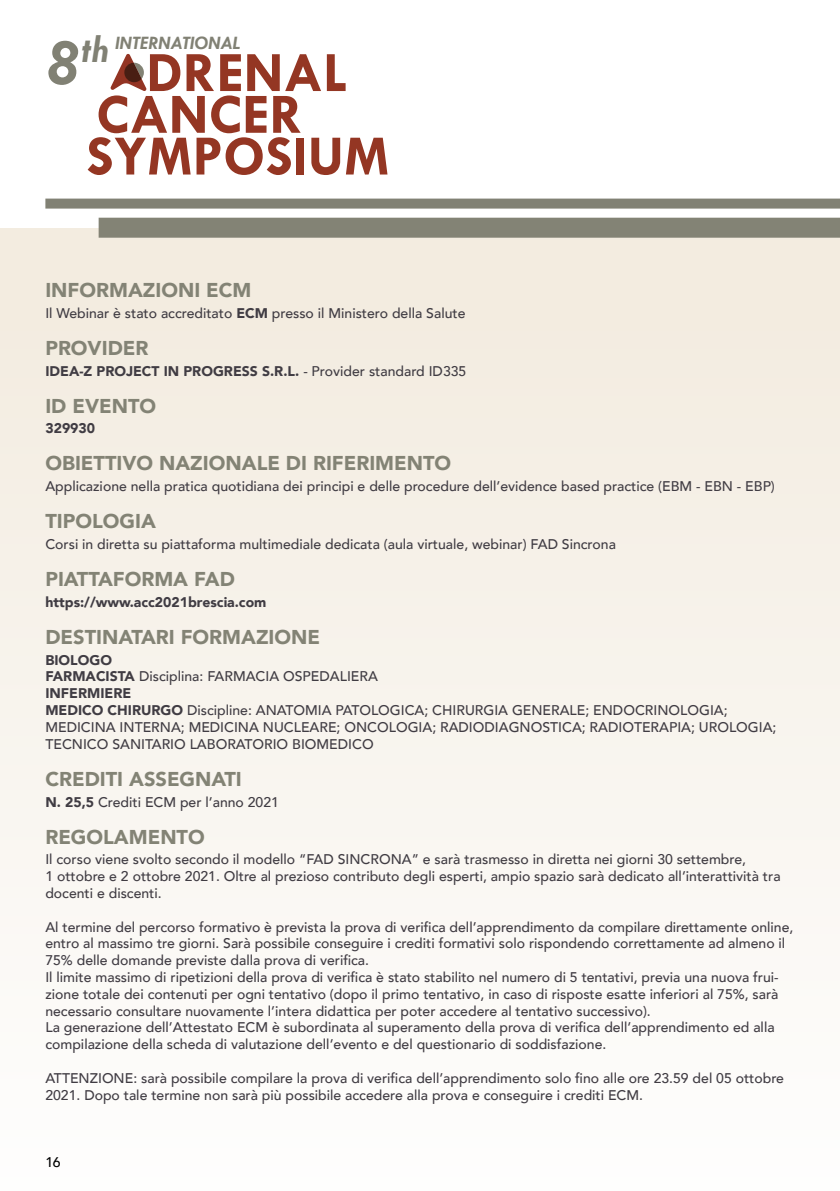
<style>
.page{position:relative;width:840px;height:1191px;background:#fff}
.page>*{position:absolute;margin:0;border:0;box-sizing:border-box;transform-origin:0 0}
.t1{font:700 57.4px/41.8px "Tw Cen";color:#943623}
.t2{font:italic 700 39px "Tw Cen";color:#818174}
.t3{font:900 20px "Avenir";color:#838375}
.t4{font:italic 700 19.2px "Tw Cen";color:#818174}
.t5{font:500 14px/16.8px "Avenir";color:#403c43}
.t6{font:900 14px "Avenir";color:#403c43}
.t7{font:500 14px "Avenir";color:#000}
.s1{font-size:67px}
.s2{font-weight:900}
.s3{font-weight:500}
</style>
<div class="page">
<div style="left:0;top:228px;width:839px;height:963px;background:linear-gradient(to bottom,#f2eade,#fefefd)"></div>
<svg style="left:110px;top:54px;width:37px;height:37px"></svg>
<div style="left:45px;top:199px;width:794px;height:10px;background:#818174"></div>
<div style="left:99px;top:218px;width:740px;height:20px;background:#838375"></div>
<h2 class="t2" style="left:45px;top:26px;width:65px"><span class="s1">8</span>th</h2>
<h3 class="t4" style="left:116px;top:31px;width:126px">INTERNATIONAL</h3>
<h1 class="t1" style="left:86px;top:54px;width:304px;text-indent:60px">DRENAL<br>CANCER<br>SYMPOSIUM</h1>
<h3 class="t3" style="left:45px;top:281px;width:207px">INFORMAZIONI ECM</h3>
<p class="t5" style="left:45px;top:306px;width:421px">Il Webinar è stato accreditato <span class="s2">ECM</span> presso il Ministero della Salute</p>
<h3 class="t3" style="left:45px;top:339px;width:104px">PROVIDER</h3>
<p class="t6" style="left:45px;top:365px;width:422px">IDEA-Z PROJECT IN PROGRESS S.R.L. <span class="s3">- Provider standard ID335</span></p>
<h3 class="t3" style="left:45px;top:397px;width:112px">ID EVENTO</h3>
<p class="t6" style="left:45px;top:422px;width:51px">329930</p>
<h3 class="t3" style="left:45px;top:455px;width:407px">OBIETTIVO NAZIONALE DI RIFERIMENTO</h3>
<p class="t5" style="left:45px;top:479px;width:730px">Applicazione nella pratica quotidiana dei principi e delle procedure dell’evidence based practice (EBM - EBN - EBP)</p>
<h3 class="t3" style="left:45px;top:513px;width:112px">TIPOLOGIA</h3>
<p class="t5" style="left:45px;top:537px;width:571px">Corsi in diretta su piattaforma multimediale dedicata (aula virtuale, webinar) FAD Sincrona</p>
<h3 class="t3" style="left:45px;top:570px;width:191px">PIATTAFORMA FAD</h3>
<p class="t6" style="left:45px;top:596px;width:222px">https://www.acc2021brescia.com</p>
<h3 class="t3" style="left:45px;top:628px;width:276px">DESTINATARI FORMAZIONE</h3>
<p class="t5" style="left:45px;top:652px;width:732px"><span class="s2">BIOLOGO<br>FARMACISTA</span> Disciplina: FARMACIA OSPEDALIERA<br><span class="s2">INFERMIERE<br>MEDICO CHIRURGO</span> Discipline: ANATOMIA PATOLOGICA; CHIRURGIA GENERALE; ENDOCRINOLOGIA; MEDICINA INTERNA; MEDICINA NUCLEARE; ONCOLOGIA; RADIODIAGNOSTICA; RADIOTERAPIA; UROLOGIA; TECNICO SANITARIO LABORATORIO BIOMEDICO</p>
<h3 class="t3" style="left:45px;top:770px;width:198px">CREDITI ASSEGNATI</h3>
<p class="t5" style="left:45px;top:794px;width:235px"><span class="s2">N. 25,5</span> Crediti ECM per l’anno 2021</p>
<h3 class="t3" style="left:45px;top:828px;width:161px">REGOLAMENTO</h3>
<p class="t5" style="left:45px;top:852px;width:736px">Il corso viene svolto secondo il modello “FAD SINCRONA” e sarà trasmesso in diretta nei giorni 30 settembre,<br>1 ottobre e 2 ottobre 2021. Oltre al prezioso contributo degli esperti, ampio spazio sarà dedicato all’interattività tra docenti e discenti.</p>
<p class="t5" style="left:45px;top:917px;width:749px">Al termine del percorso formativo è prevista la prova di verifica dell’apprendimento da compilare direttamente online, entro al massimo tre giorni. Sarà possibile conseguire i crediti formativi solo rispondendo correttamente ad almeno il 75% delle domande previste dalla prova di verifica.<br>Il limite massimo di ripetizioni della prova di verifica è stato stabilito nel numero di 5 tentativi, previa una nuova frui&shy;zione totale dei contenuti per ogni tentativo (dopo il primo tentativo, in caso di risposte esatte inferiori al 75%, sarà necessario consultare nuovamente l’intera didattica per poter accedere al tentativo successivo).<br>La generazione dell’Attestato ECM è subordinata al superamento della prova di verifica dell’apprendimento ed alla compilazione della scheda di valutazione dell’evento e del questionario di soddisfazione.</p>
<p class="t5" style="left:45px;top:1068px;width:739px">ATTENZIONE: sarà possibile compilare la prova di verifica dell’apprendimento solo fino alle ore 23.59 del 05 ottobre<br>2021. Dopo tale termine non sarà più possibile accedere alla prova e conseguire i crediti ECM.</p>
<p class="t7" style="left:45px;top:1155px;width:17px">16</p>
</div>
